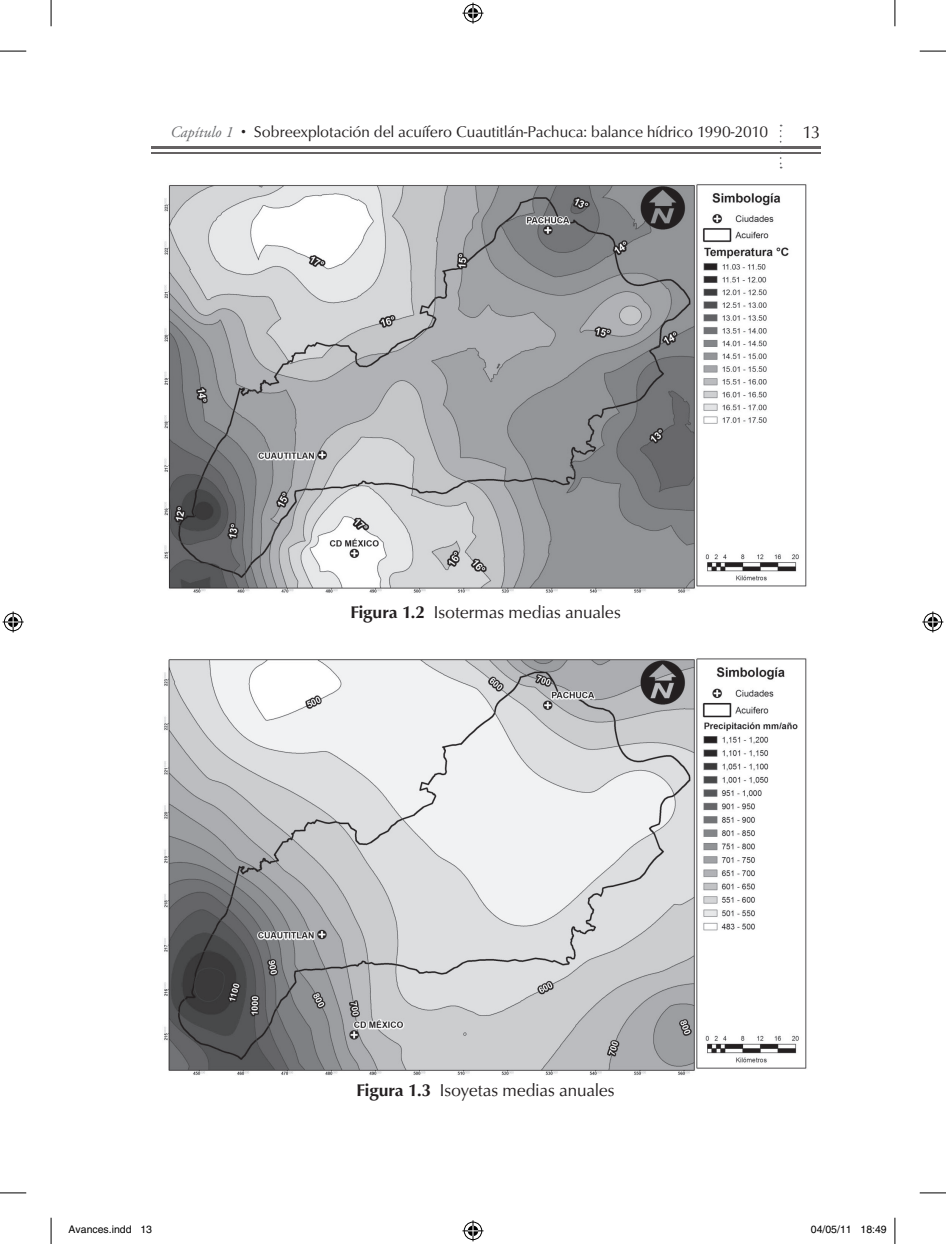
<style>
.page{position:relative;width:946px;height:1244px;background:#fff}
.page>*{position:absolute;margin:0;border:0;box-sizing:border-box;transform-origin:0 0}
.t1{font:17.5px "URW Classico T";color:#231f20}
.t2{font:15.75px "URW Classico T";color:#231f20}
.t3{font:10.5px "Helvetica";color:#000}
.s1{font-family:"Adobe Garamond Pro";font-style:italic;color:#6c6d70}
.s2{font-weight:700}
</style>
<div class="page">
<hr style="left:151px;top:146px;width:669px;height:3px;background:#231f20">
<hr style="left:151px;top:152px;width:669px;height:1px;background:#231f20">
<svg style="left:779px;top:125px;width:2px;height:43px"></svg>
<img style="left:164px;top:184px;width:643px;height:409px">
<img style="left:164px;top:658px;width:643px;height:417px">
<svg style="left:0;top:50px;width:26px;height:1px"></svg>
<svg style="left:919px;top:50px;width:26px;height:1px"></svg>
<svg style="left:0;top:1193px;width:26px;height:1px"></svg>
<svg style="left:919px;top:1193px;width:26px;height:1px"></svg>
<svg style="left:50px;top:0;width:1px;height:26px"></svg>
<svg style="left:50px;top:1217px;width:1px;height:26px"></svg>
<svg style="left:895px;top:0;width:1px;height:26px"></svg>
<svg style="left:895px;top:1217px;width:1px;height:26px"></svg>
<svg style="left:0;top:51px;width:26px;height:1px"></svg>
<svg style="left:919px;top:51px;width:26px;height:1px"></svg>
<svg style="left:0;top:1192px;width:26px;height:1px"></svg>
<svg style="left:919px;top:1192px;width:26px;height:1px"></svg>
<svg style="left:51px;top:0;width:1px;height:26px"></svg>
<svg style="left:51px;top:1217px;width:1px;height:26px"></svg>
<svg style="left:894px;top:0;width:1px;height:26px"></svg>
<svg style="left:894px;top:1217px;width:1px;height:26px"></svg>
<div style="left:462px;top:2px;width:22px;height:22px;border:4px solid #fff;border-radius:50%"></div>
<svg style="left:462px;top:3px;width:21px;height:21px"></svg>
<div style="left:462px;top:1219px;width:22px;height:22px;border:4px solid #fff;border-radius:50%"></div>
<svg style="left:462px;top:1219px;width:21px;height:21px"></svg>
<div style="left:2px;top:611px;width:22px;height:21px;border:4px solid #fff;border-radius:50%"></div>
<svg style="left:3px;top:611px;width:21px;height:21px"></svg>
<div style="left:921px;top:611px;width:22px;height:21px;border:4px solid #fff;border-radius:50%"></div>
<svg style="left:922px;top:611px;width:21px;height:21px"></svg>
<div style="left:810px;top:1225px;width:6px;height:8px;border:1px solid #fff;border-radius:50%"></div>
<svg style="left:811px;top:1225px;width:5px;height:8px"></svg>
<p class="t2" style="left:170px;top:122px;width:599px"><span class="s1">Capítulo 1</span> • Sobreexplotación del acuífero Cuautitlán-Pachuca: balance hídrico 1990-2010</p>
<p class="t1" style="left:802px;top:122px;width:19px">13</p>
<p class="t1" style="left:350px;top:601px;width:272px"><span class="s2">Figura 1.2</span> Isotermas medias anuales</p>
<p class="t1" style="left:356px;top:1079px;width:259px"><span class="s2">Figura 1.3</span> Isoyetas medias anuales</p>
<p class="t3" style="left:69px;top:1223px;width:85px">Avances.indd 13</p>
<p class="t3" style="left:810px;top:1223px;width:77px">04/05/11 18:49</p>
</div>
